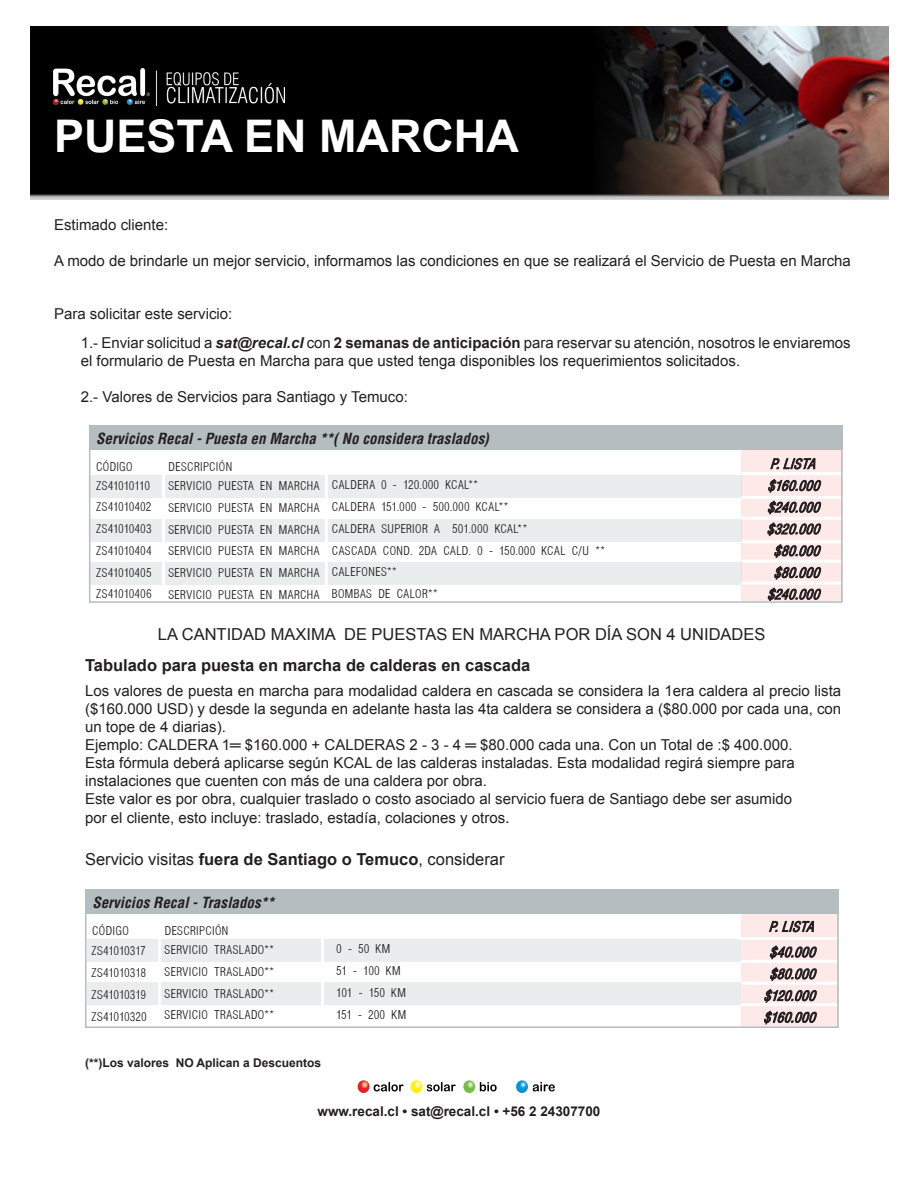
<style>
.page{position:relative;width:918px;height:1188px;background:#fff}
.page>*{position:absolute;margin:0;border:0;box-sizing:border-box;transform-origin:0 0}
.t1{font:700 45px "Arial";color:#fff}
.t2{font:16.5px "Arial";color:#231f20}
.t3{font:700 16.5px "Arial";color:#231f20}
.t4{font:15px/18px "Arial";color:#231f20}
.t5{font:italic 700 condensed 15px "Helvetica";letter-spacing:.005em;color:#231f20}
.t6{font:300 condensed 13.5px/21.8px "Helvetica";letter-spacing:.02em;color:#231f20}
.t7{font:italic condensed 13.5px/21.8px "Helvetica";color:#231f20;text-align:center}
.t8{font:700 13.5px "Arial";color:#231f20}
.t9{font:700 12px "Arial";color:#231f20}
.s1{font-weight:700;font-style:italic}
.s2{font-weight:700}
.s3{font-size:16.5px}
</style>
<div class="page">
<img style="left:30px;top:26px;width:859px;height:174px">
<img style="left:54px;top:69px;width:230px;height:36px">
<svg style="left:516px;top:1080px;width:39px;height:13px"></svg>
<svg style="left:358px;top:1080px;width:46px;height:13px"></svg>
<svg style="left:411px;top:1080px;width:45px;height:13px"></svg>
<svg style="left:463px;top:1080px;width:34px;height:13px"></svg>
<div style="left:89px;top:425px;width:754px;height:25px;background:#b4bdc0"></div>
<div style="left:89px;top:562px;width:652px;height:23px;background:#eaeded"></div>
<div style="left:89px;top:519px;width:652px;height:22px;background:#eaeded"></div>
<div style="left:89px;top:475px;width:652px;height:22px;background:#eaeded"></div>
<hr style="left:162px;top:470px;width:3px;height:133px;background:#fff">
<div style="left:741px;top:450px;width:102px;height:153px;background:#fdeae8"></div>
<hr style="left:741px;top:472px;width:101px;height:3px;background:#fff">
<hr style="left:741px;top:496px;width:101px;height:3px;background:#fff">
<hr style="left:742px;top:517px;width:100px;height:3px;background:#fff">
<hr style="left:742px;top:540px;width:100px;height:3px;background:#fff">
<hr style="left:742px;top:560px;width:100px;height:3px;background:#fff">
<hr style="left:325px;top:474px;width:3px;height:129px;background:#fff">
<svg style="left:768px;top:479px;width:54px;height:13px"></svg>
<svg style="left:768px;top:501px;width:54px;height:13px"></svg>
<svg style="left:768px;top:523px;width:54px;height:13px"></svg>
<svg style="left:774px;top:544px;width:48px;height:14px"></svg>
<svg style="left:774px;top:566px;width:48px;height:13px"></svg>
<svg style="left:768px;top:588px;width:54px;height:12px"></svg>
<svg style="left:770px;top:458px;width:45px;height:11px"></svg>
<hr style="left:741px;top:582px;width:100px;height:3px;background:#fff">
<div style="left:89px;top:425px;width:754px;height:178px;border:2px solid #b4bdc0"></div>
<div style="left:85px;top:889px;width:754px;height:25px;background:#b4bdc0"></div>
<div style="left:88px;top:983px;width:653px;height:22px;background:#eaeded"></div>
<div style="left:88px;top:939px;width:653px;height:22px;background:#eaeded"></div>
<hr style="left:158px;top:934px;width:3px;height:97px;background:#fff">
<div style="left:741px;top:914px;width:98px;height:114px;background:#fdeae8"></div>
<hr style="left:741px;top:937px;width:99px;height:3px;background:#fff">
<hr style="left:741px;top:960px;width:99px;height:3px;background:#fff">
<hr style="left:741px;top:982px;width:99px;height:3px;background:#fff">
<svg style="left:770px;top:946px;width:47px;height:13px"></svg>
<svg style="left:770px;top:968px;width:47px;height:13px"></svg>
<svg style="left:764px;top:989px;width:53px;height:13px"></svg>
<svg style="left:764px;top:1011px;width:53px;height:13px"></svg>
<svg style="left:769px;top:921px;width:45px;height:11px"></svg>
<hr style="left:741px;top:1003px;width:99px;height:3px;background:#fff">
<hr style="left:321px;top:937px;width:3px;height:87px;background:#fff">
<div style="left:85px;top:889px;width:754px;height:139px;border:2px solid #b4bdc0"></div>
<h1 class="t1" style="left:54px;top:106px;width:466px">PUESTA EN MARCHA</h1>
<p class="t4" style="left:54px;top:216px;width:116px">Estimado cliente:</p>
<p class="t4" style="left:54px;top:252px;width:798px">A modo de brindarle un mejor servicio, informamos las condiciones en que se realizará el Servicio de Puesta en Marcha</p>
<p class="t4" style="left:81px;top:300px;width:771px;line-height:28.7px;text-indent:-27px">Para solicitar este servicio:<br>1.- Enviar solicitud a <span class="s1">sat@recal.cl</span> con <span class="s2">2 semanas de anticipación</span> para reservar su atención, nosotros le enviaremos</p>
<p class="t4" style="left:81px;top:352px;width:661px">el formulario de Puesta en Marcha para que usted tenga disponibles los requerimientos solicitados.</p>
<p class="t4" style="left:81px;top:388px;width:329px">2.- Valores de Servicios para Santiago y Temuco:</p>
<p class="t5" style="left:96px;top:429px;width:394px">Servicios Recal - Puesta en Marcha **( No considera traslados)</p>
<p class="t6" style="left:96px;top:456px;width:38px">CÓDIGO</p>
<p class="t6" style="left:169px;top:456px;width:65px">DESCRIPCIÓN</p>
<p class="t6" style="left:96px;top:474px;width:57px">ZS41010110<br>ZS41010402<br>ZS41010403<br>ZS41010404<br>ZS41010405<br>ZS41010406</p>
<p class="t6" style="left:169px;top:475px;width:153px;text-align:justify">SERVICIO PUESTA EN MARCHA SERVICIO PUESTA EN MARCHA SERVICIO PUESTA EN MARCHA SERVICIO PUESTA EN MARCHA SERVICIO PUESTA EN MARCHA SERVICIO PUESTA EN MARCHA</p>
<p class="t6" style="left:332px;top:474px;width:275px">CALDERA 0 - 120.000 KCAL**<br>CALDERA 151.000 - 500.000 KCAL**<br>CALDERA SUPERIOR A 501.000 KCAL**<br>CASCADA COND. 2DA CALD. 0 - 150.000 KCAL C/U **<br>CALEFONES**<br>BOMBAS DE CALOR**</p>
<p class="t7" style="left:767px;top:475px;width:59px">$160.000 $240.000 $320.000 $80.000 $80.000 $240.000</p>
<p class="t7" style="left:770px;top:453px;width:52px">P.LISTA</p>
<p class="t2" style="left:158px;top:624px;width:609px">LA CANTIDAD MAXIMA DE PUESTAS EN MARCHA POR DÍA SON 4 UNIDADES</p>
<p class="t3" style="left:85px;top:654px;width:447px">Tabulado para puesta en marcha de calderas en cascada</p>
<p class="t4" style="left:85px;top:681px;width:758px">Los valores de puesta en marcha para modalidad caldera en cascada se considera la 1era caldera al precio lista ($160.000 USD) y desde la segunda en adelante hasta las 4ta caldera se considera a ($80.000 por cada una, con un tope de 4 diarias).<br>Ejemplo: CALDERA 1═ $160.000 + CALDERAS 2 - 3 - 4 ═ $80.000 cada una. Con un Total de :$ 400.000.<br>Esta fórmula deberá aplicarse según KCAL de las calderas instaladas. Esta modalidad regirá siempre para instalaciones que cuenten con más de una caldera por obra.<br>Este valor es por obra, cualquier traslado o costo asociado al servicio fuera de Santiago debe ser asumido</p>
<p class="t4" style="left:85px;top:809px;width:426px">por el cliente, esto incluye: traslado, estadía, colaciones y otros<span class="s3">.</span></p>
<p class="t2" style="left:85px;top:848px;width:421px">Servicio visitas <span class="s2">fuera de Santiago o Temuco</span>, considerar</p>
<p class="t5" style="left:92px;top:893px;width:184px">Servicios Recal - Traslados**</p>
<p class="t6" style="left:92px;top:920px;width:38px">CÓDIGO</p>
<p class="t6" style="left:165px;top:920px;width:65px">DESCRIPCIÓN</p>
<p class="t6" style="left:92px;top:940px;width:57px;text-align:justify">ZS41010317<br>ZS41010318<br>ZS41010319<br>ZS41010320</p>
<p class="t6" style="left:165px;top:939px;width:111px;text-align:justify">SERVICIO TRASLADO** SERVICIO TRASLADO** SERVICIO TRASLADO** SERVICIO TRASLADO**</p>
<p class="t6" style="left:337px;top:938px;width:71px">0 - 50 KM<br>51 - 100 KM<br>101 - 150 KM<br>151 - 200 KM</p>
<p class="t9" style="left:85px;top:1055px;width:238px">(**)Los valores NO Aplican a Descuentos</p>
<p class="t8" style="left:318px;top:1102px;width:284px">www.recal.cl • sat@recal.cl • +56 2 24307700</p>
<p class="t7" style="left:768px;top:916px;width:52px">P.LISTA</p>
<p class="t7" style="left:763px;top:941px;width:58px">$40.000 $80.000 $120.000 $160.000</p>
</div>
